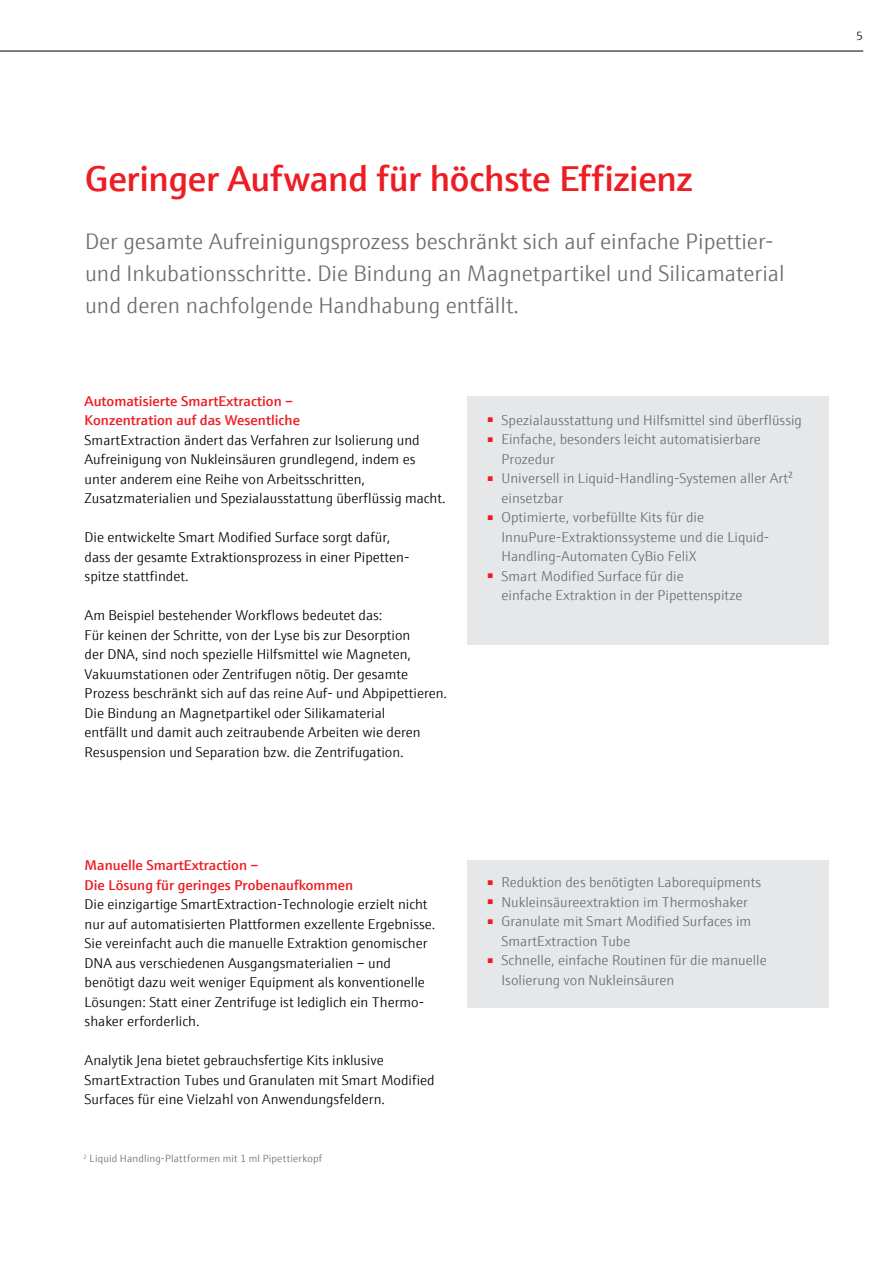
<style>
.page{position:relative;width:893px;height:1263px;background:#fff}
.page>*{position:absolute;margin:0;border:0;box-sizing:border-box;transform-origin:0 0}
.t1{font:600 36px "E+H Sans";letter-spacing:-.01em;color:#ed1d24}
.t2{font:300 22.5px/32.4px "E+H Sans";color:#6d6e71}
.t3{font:300 14.25px/19.5px "E+H Sans";color:#000}
.t4{font:300 14.25px/19.5px "E+H Sans";color:#6d6e71}
.t5{font:600 14.25px/19.5px "E+H Sans";color:#ed1d24}
.t6{font:300 12px "E+H Sans";color:#000}
.t7{font:300 10.5px "E+H Sans";letter-spacing:.015em;color:#6d6e71}
</style>
<div class="page">
<div style="left:467px;top:396px;width:362px;height:248px;background:#e6e7e8"></div>
<div style="left:467px;top:860px;width:362px;height:148px;background:#e6e7e8"></div>
<hr style="left:0;top:51px;width:863px;height:1px;background:#000">
<h1 class="t1" style="left:85px;top:151px;width:609px">Geringer Aufwand für höchste Effizienz</h1>
<h2 class="t2" style="left:85px;top:223px;width:701px">Der gesamte Aufreinigungsprozess beschränkt sich auf einfache Pipettier&shy;und Inkubationsschritte. Die Bindung an Magnetpartikel und Silicamaterial und deren nachfolgende Handhabung entfällt.</h2>
<p class="t5" style="left:85px;top:390px;width:217px">Automatisierte SmartExtraction –<br>Konzentration auf das Wesentliche</p>
<p class="t3" style="left:85px;top:429px;width:363px">SmartExtraction ändert das Verfahren zur Isolierung und Aufreinigung von Nukleinsäuren grundlegend, indem es unter anderem eine Reihe von Arbeitsschritten, Zusatzmaterialien und Spezialausstattung überflüssig macht.</p>
<p class="t3" style="left:85px;top:527px;width:326px">Die entwickelte Smart Modified Surface sorgt dafür, dass der gesamte Extraktionsprozess in einer Pipetten&shy;spitze stattfindet.</p>
<p class="t3" style="left:85px;top:605px;width:364px">Am Beispiel bestehender Workflows bedeutet das:<br>Für keinen der Schritte, von der Lyse bis zur Desorption<br>der DNA, sind noch spezielle Hilfsmittel wie Magneten, Vakuumstationen oder Zentrifugen nötig. Der gesamte Prozess beschränkt sich auf das reine Auf- und Abpipettieren.<br>Die Bindung an Magnetpartikel oder Silikamaterial<br>entfällt und damit auch zeitraubende Arbeiten wie deren Resuspension und Separation bzw. die Zentrifugation.</p>
<p class="t5" style="left:85px;top:854px;width:270px">Manuelle SmartExtraction –<br>Die Lösung für geringes Probenaufkommen</p>
<p class="t3" style="left:85px;top:893px;width:352px">Die einzigartige SmartExtraction-Technologie erzielt nicht nur auf automatisierten Plattformen exzellente Ergebnisse.<br>Sie vereinfacht auch die manuelle Extraktion genomischer DNA aus verschiedenen Ausgangsmaterialien – und benötigt dazu weit weniger Equipment als konventionelle Lösungen: Statt einer Zentrifuge ist lediglich ein Thermo&shy;shaker erforderlich.</p>
<p class="t3" style="left:85px;top:1049px;width:352px">Analytik Jena bietet gebrauchsfertige Kits inklusive<br>SmartExtraction Tubes und Granulaten mit Smart Modified<br>Surfaces für eine Vielzahl von Anwendungsfeldern.</p>
<p class="t7" style="left:84px;top:1151px;width:240px"><sup>2</sup> Liquid Handling-Plattformen mit 1 ml Pipettierkopf</p>
<p class="t4" style="left:487px;top:409px;width:317px"><sup>■</sup> Spezialausstattung und Hilfsmittel sind überflüssig</p>
<p class="t4" style="left:502px;top:429px;width:261px;text-indent:-15px"><sup>■</sup> Einfache, besonders leicht automatisierbare<br>Prozedur</p>
<p class="t4" style="left:502px;top:468px;width:293px;text-indent:-15px"><sup>■</sup> Universell in Liquid-Handling-Systemen aller Art² einsetzbar</p>
<p class="t4" style="left:502px;top:507px;width:269px;text-indent:-15px"><sup>■</sup> Optimierte, vorbefüllte Kits für die<br>InnuPure-Extraktionssysteme und die Liquid-<br>Handling-Automaten CyBio FeliX</p>
<p class="t4" style="left:502px;top:565px;width:243px;text-indent:-15px"><sup>■</sup> Smart Modified Surface für die<br>einfache Extraktion in der Pipettenspitze</p>
<p class="t4" style="left:487px;top:871px;width:276px"><sup>■</sup> Reduktion des benötigten Laborequipments</p>
<p class="t4" style="left:487px;top:891px;width:263px"><sup>■</sup> Nukleinsäureextraktion im Thermoshaker</p>
<p class="t4" style="left:502px;top:910px;width:251px;text-indent:-15px"><sup>■</sup> Granulate mit Smart Modified Surfaces im<br>SmartExtraction Tube</p>
<p class="t4" style="left:502px;top:949px;width:267px;text-indent:-15px"><sup>■</sup> Schnelle, einfache Routinen für die manuelle<br>Isolierung von Nukleinsäuren</p>
<p class="t6" style="left:856px;top:27px;width:8px">5</p>
</div>
